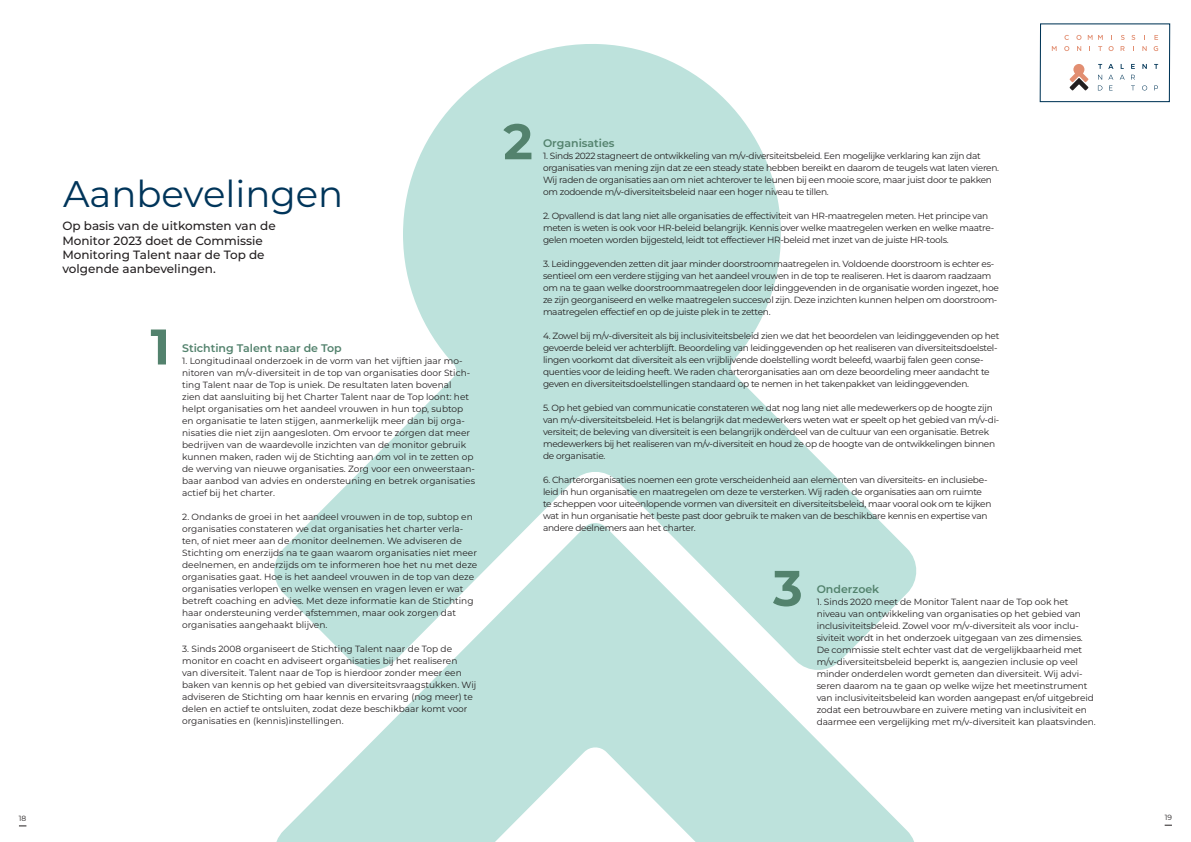
<style>
.page{position:relative;width:1191px;height:842px;background:#fff}
.page>*{position:absolute;margin:0;border:0;box-sizing:border-box;transform-origin:0 0}
.t1{font:700 50px "Montserrat";color:#53826d}
.t2{font:37px "Montserrat";color:#00355a}
.t3{font:500 12px/14.4px "Montserrat";color:#231f20}
.Alineastijl_1{font:600 11px "Montserrat";color:#53826d}
.t4{font:9px/12px "Montserrat";letter-spacing:-.03em;color:#231f20}
.t5{font:9px/12px "Montserrat";color:#231f20}
.t6{font:9px/12px "Montserrat";letter-spacing:-.01em;color:#231f20}
.t7{font:7.5px "Montserrat";color:#231f20}
</style>
<div class="page">
<svg style="left:1039px;top:23px;width:131px;height:80px"></svg>
<svg style="left:311px;top:44px;width:569px;height:477px;fill:#bde2dc"></svg>
<svg style="left:274px;top:521px;width:643px;height:321px;fill:#bde2dc"></svg>
<p class="t2" style="left:63px;top:169px;width:282px">Aanbevelingen</p>
<p class="t3" style="left:62px;top:218px;width:215px">Op basis van de uitkomsten van de<br>Monitor 2023 doet de Commissie<br>Monitoring Talent naar de Top de volgende aanbevelingen.</p>
<p class="t1" style="left:150px;top:311px;width:21px">1</p>
<p class="Alineastijl_1" style="left:182px;top:341px;width:161px">Stichting Talent naar de Top</p>
<p class="t5" style="left:182px;top:355px;width:294px">1. Longitudinaal onderzoek in de vorm van het vijftien jaar mo&shy;nitoren van m/v-diversiteit in de top van organisaties door Stich&shy;ting Talent naar de Top is uniek. De resultaten laten bovenal<br>zien dat aansluiting bij het Charter Talent naar de Top loont: het helpt organisaties om het aandeel vrouwen in hun top, subtop en organisatie te laten stijgen, aanmerkelijk meer dan bij orga&shy;nisaties die niet zijn aangesloten. Om ervoor te zorgen dat meer bedrijven van de waardevolle inzichten van de monitor gebruik kunnen maken, raden wij de Stichting aan om vol in te zetten op de werving van nieuwe organisaties. Zorg voor een onweerstaan&shy;baar aanbod van advies en ondersteuning en betrek organisaties actief bij het charter.</p>
<p class="t5" style="left:182px;top:511px;width:297px">2. Ondanks de groei in het aandeel vrouwen in de top, subtop en organisaties constateren we dat organisaties het charter verla&shy;ten, of niet meer aan de monitor deelnemen. We adviseren de Stichting om enerzijds na te gaan waarom organisaties niet meer deelnemen, en anderzijds om te informeren hoe het nu met deze organisaties gaat. Hoe is het aandeel vrouwen in de top van deze organisaties verlopen en welke wensen en vragen leven er wat betreft coaching en advies. Met deze informatie kan de Stichting haar ondersteuning verder afstemmen, maar ook zorgen dat organisaties aangehaakt blijven.</p>
<p class="t5" style="left:182px;top:643px;width:296px">3. Sinds 2008 organiseert de Stichting Talent naar de Top de monitor en coacht en adviseert organisaties bij het realiseren<br>van diversiteit. Talent naar de Top is hierdoor zonder meer een baken van kennis op het gebied van diversiteitsvraagstukken. Wij adviseren de Stichting om haar kennis en ervaring (nog meer) te delen en actief te ontsluiten, zodat deze beschikbaar komt voor organisaties en (kennis)instellingen.</p>
<p class="t1" style="left:503px;top:105px;width:31px">2</p>
<p class="Alineastijl_1" style="left:543px;top:135px;width:73px">Organisaties</p>
<p class="t4" style="left:543px;top:149px;width:458px">1. Sinds 2022 stagneert de ontwikkeling van m/v-diversiteitsbeleid. Een mogelijke verklaring kan zijn dat organisaties van mening zijn dat ze een steady state hebben bereikt en daarom de teugels wat laten vieren.<br>Wij raden de organisaties aan om niet achterover te leunen bij een mooie score, maar juist door te pakken om zodoende m/v-diversiteitsbeleid naar een hoger niveau te tillen.</p>
<p class="t4" style="left:543px;top:209px;width:452px">2. Opvallend is dat lang niet alle organisaties de effectiviteit van HR-maatregelen meten. Het principe van meten is weten is ook voor HR-beleid belangrijk. Kennis over welke maatregelen werken en welke maatre&shy;gelen moeten worden bijgesteld, leidt tot effectiever HR-beleid met inzet van de juiste HR-tools.</p>
<p class="t4" style="left:543px;top:257px;width:457px">3. Leidinggevenden zetten dit jaar minder doorstroommaatregelen in. Voldoende doorstroom is echter es&shy;sentieel om een verdere stijging van het aandeel vrouwen in de top te realiseren. Het is daarom raadzaam om na te gaan welke doorstroommaatregelen door leidinggevenden in de organisatie worden ingezet, hoe ze zijn georganiseerd en welke maatregelen succesvol zijn. Deze inzichten kunnen helpen om doorstroom&shy;maatregelen effectief en op de juiste plek in te zetten.</p>
<p class="t4" style="left:543px;top:329px;width:458px">4. Zowel bij m/v-diversiteit als bij inclusiviteitsbeleid zien we dat het beoordelen van leidinggevenden op het gevoerde beleid ver achterblijft. Beoordeling van leidinggevenden op het realiseren van diversiteitsdoelstel&shy;lingen voorkomt dat diversiteit als een vrijblijvende doelstelling wordt beleefd, waarbij falen geen conse&shy;quenties voor de leiding heeft. We raden charterorganisaties aan om deze beoordeling meer aandacht te geven en diversiteitsdoelstellingen standaard op te nemen in het takenpakket van leidinggevenden.</p>
<p class="t4" style="left:543px;top:401px;width:458px">5. Op het gebied van communicatie constateren we dat nog lang niet alle medewerkers op de hoogte zijn van m/v-diversiteitsbeleid. Het is belangrijk dat medewerkers weten wat er speelt op het gebied van m/v-di&shy;versiteit; de beleving van diversiteit is een belangrijk onderdeel van de cultuur van een organisatie. Betrek medewerkers bij het realiseren van m/v-diversiteit en houd ze op de hoogte van de ontwikkelingen binnen de organisatie.</p>
<p class="t4" style="left:543px;top:473px;width:450px">6. Charterorganisaties noemen een grote verscheidenheid aan elementen van diversiteits- en inclusiebe&shy;leid in hun organisatie en maatregelen om deze te versterken. Wij raden de organisaties aan om ruimte te scheppen voor uiteenlopende vormen van diversiteit en diversiteitsbeleid, maar vooral ook om te kijken wat in hun organisatie het beste past door gebruik te maken van de beschikbare kennis en expertise van andere deelnemers aan het charter.</p>
<p class="t1" style="left:773px;top:552px;width:31px">3</p>
<p class="Alineastijl_1" style="left:816px;top:581px;width:64px">Onderzoek</p>
<p class="t6" style="left:816px;top:595px;width:281px">1. Sinds 2020 meet de Monitor Talent naar de Top ook het niveau van ontwikkeling van organisaties op het gebied van inclusiviteitsbeleid. Zowel voor m/v-diversiteit als voor inclu&shy;siviteit wordt in het onderzoek uitgegaan van zes dimensies.<br>De commissie stelt echter vast dat de vergelijkbaarheid met m/v-diversiteitsbeleid beperkt is, aangezien inclusie op veel minder onderdelen wordt gemeten dan diversiteit. Wij advi&shy;seren daarom na te gaan op welke wijze het meetinstrument van inclusiviteitsbeleid kan worden aangepast en/of uitgebreid zodat een betrouwbare en zuivere meting van inclusiviteit en daarmee een vergelijking met m/v-diversiteit kan plaatsvinden.</p>
<p class="t7" style="left:19px;top:813px;width:9px">18</p>
<p class="t7" style="left:1164px;top:812px;width:9px">19</p>
</div>
